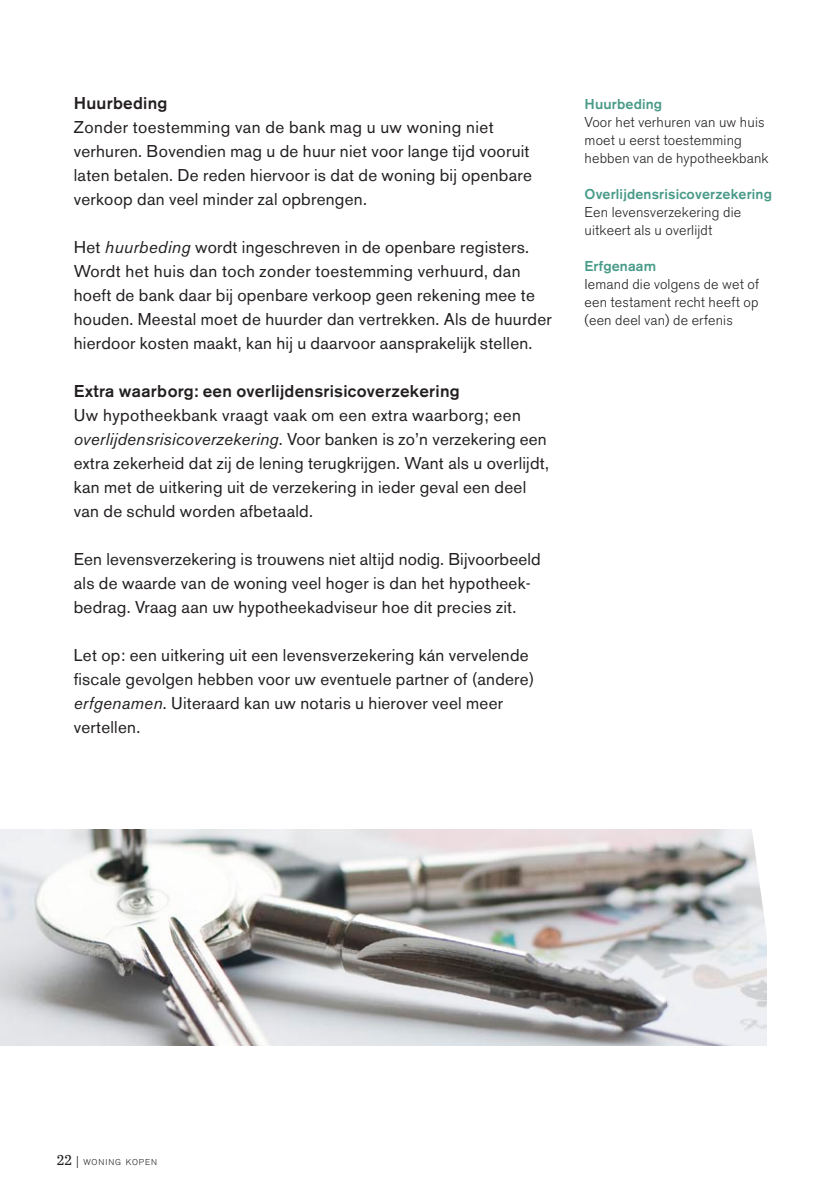
<style>
.page{position:relative;width:840px;height:1191px;background:#fff}
.page>*{position:absolute;margin:0;border:0;box-sizing:border-box;transform-origin:0 0}
.t1{font:17px/24px "Akzidenz Grotesk BE";letter-spacing:.015em;color:#231f1f}
.t2{font:500 17px "Akzidenz Grotesk BE";letter-spacing:.015em;color:#231f1f}
.t3{font:300 14.2px/18px "Akzidenz Grotesk BE";letter-spacing:.01em;color:#231f1f}
.t4{font:500 14.2px "Akzidenz Grotesk BE";letter-spacing:.01em;color:#499b89}
.t5{font:300 8.4px "Akzidenz Grotesk BE";letter-spacing:.105em;color:#231f1f}
.s1{font-style:italic}
.s2{font-family:"News 702 BT";font-weight:400;font-size:14px}
.s3{font-size:12px}
</style>
<div class="page">
<img style="left:0;top:829px;width:740px;height:216px">
<svg style="left:740px;top:829px;width:27px;height:216px"></svg>
<p class="t2" style="left:74px;top:93px;width:95px">Huurbeding</p>
<p class="t1" style="left:74px;top:115px;width:459px">Zonder toestemming van de bank mag u uw woning niet verhuren. Bovendien mag u de huur niet voor lange tijd vooruit laten betalen. De reden hiervoor is dat de woning bij openbare verkoop dan veel minder zal opbrengen.</p>
<p class="t1" style="left:74px;top:235px;width:479px">Het <span class="s1">huurbeding</span> wordt ingeschreven in de openbare registers.<br>Wordt het huis dan toch zonder toestemming verhuurd, dan hoeft de bank daar bij openbare verkoop geen rekening mee te houden. Meestal moet de huurder dan vertrekken. Als de huurder hierdoor kosten maakt, kan hij u daarvoor aansprakelijk stellen.</p>
<p class="t2" style="left:74px;top:381px;width:387px">Extra waarborg: een overlijdensrisicoverzekering</p>
<p class="t1" style="left:74px;top:403px;width:476px">Uw hypotheekbank vraagt vaak om een extra waarborg; een <span class="s1">overlijdensrisicoverzekering</span>. Voor banken is zo’n verzekering een extra zekerheid dat zij de lening terugkrijgen. Want als u overlijdt, kan met de uitkering uit de verzekering in ieder geval een deel van de schuld worden afbetaald.</p>
<p class="t1" style="left:74px;top:547px;width:468px">Een levensverzekering is trouwens niet altijd nodig. Bijvoorbeeld als de waarde van de woning veel hoger is dan het hypotheek&shy;bedrag. Vraag aan uw hypotheekadviseur hoe dit precies zit.</p>
<p class="t1" style="left:74px;top:643px;width:462px">Let op: een uitkering uit een levensverzekering kán vervelende fiscale gevolgen hebben voor uw eventuele partner of (andere) <span class="s1">erfgenamen</span>. Uiteraard kan uw notaris u hierover veel meer vertellen.</p>
<p class="t4" style="left:584px;top:95px;width:79px">Huurbeding</p>
<p class="t3" style="left:584px;top:113px;width:185px">Voor het verhuren van uw huis moet u eerst toestemming hebben van de hypotheekbank</p>
<p class="t4" style="left:584px;top:185px;width:189px">Overlijdensrisicoverzekering</p>
<p class="t3" style="left:584px;top:203px;width:158px">Een levensverzekering die uitkeert als u overlijdt</p>
<p class="t4" style="left:584px;top:257px;width:73px">Erfgenaam</p>
<p class="t3" style="left:584px;top:275px;width:176px;text-align:justify">Iemand die volgens de wet of een testament recht heeft op (een deel van) de erfenis</p>
<p class="t5" style="left:57px;top:1157px;width:102px"><span class="s2">22</span> <span class="s3">|</span> WONING KOPEN</p>
</div>
